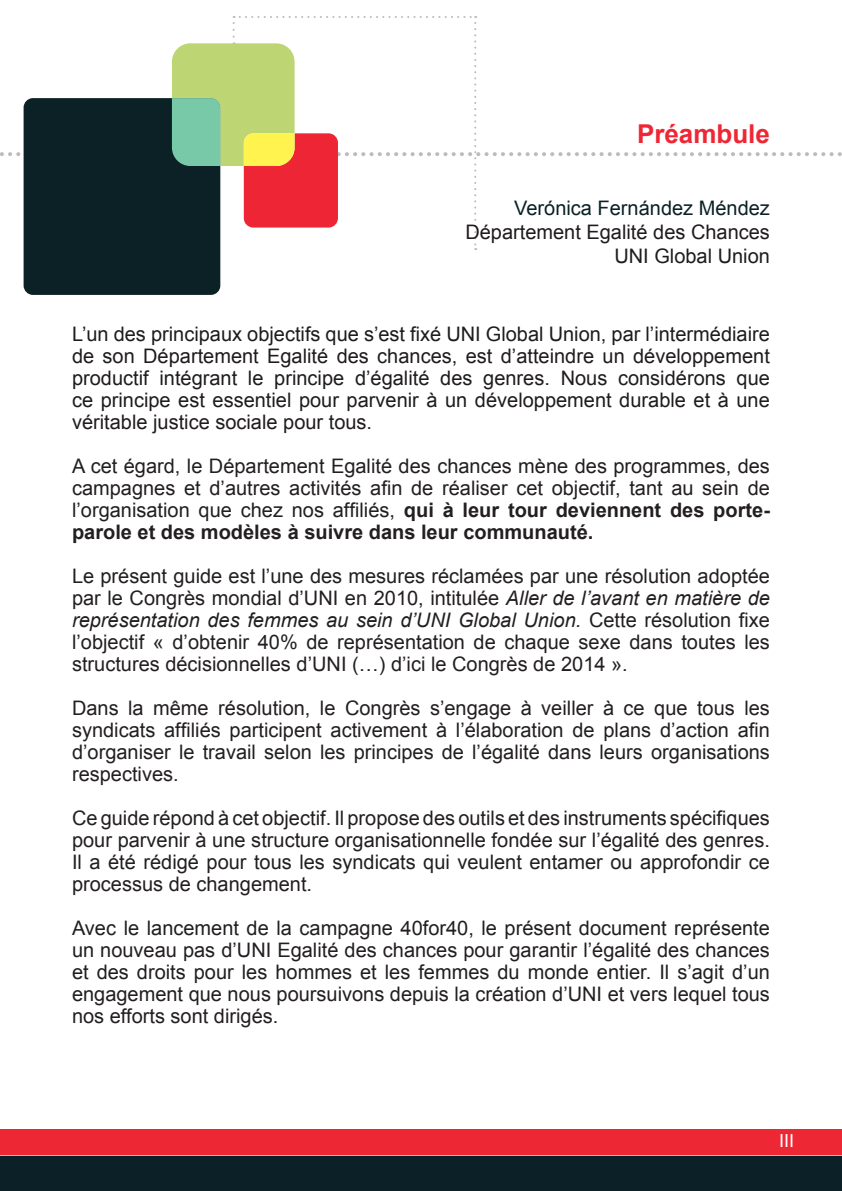
<style>
.page{position:relative;width:842px;height:1191px;background:#fff}
.page>*{position:absolute;margin:0;border:0;box-sizing:border-box;transform-origin:0 0}
.t1{font:700 26px "Arial";color:#ee2734}
.t2{font:20px/22px "Arial";color:#231f20;text-align:justify}
.t3{font:20px/22px "Arial";color:#201c1d;text-align:justify}
.t4{font:20px "Arial";color:#0b2126}
.t5{font:18px "Arial";color:#fff}
.s1{font-weight:700}
.s2{font-style:italic}
</style>
<div class="page">
<svg style="left:0;top:1155px;width:842px;height:1px"></svg>
<div style="left:0;top:1129px;width:842px;height:25px;background:#ee2734"></div>
<div style="left:0;top:1156px;width:842px;height:35px;background:#0c2127"></div>
<div style="left:24px;top:98px;width:196px;height:197px;background:#0b2126;border-radius:9px"></div>
<svg style="left:0;top:16px;width:842px;height:234px"></svg>
<h1 class="t1" style="left:637px;top:117px;width:134px">Préambule</h1>
<p class="t4" style="left:514px;top:195px;width:257px">Verónica Fernández Méndez</p>
<p class="t3" style="left:465px;top:220px;width:306px;line-height:24px;text-align:right">Département Egalité des Chances<br>UNI Global Union</p>
<p class="t3" style="left:72px;top:323px;width:699px">L’un des principaux objectifs que s’est fixé UNI Global Union, par l’intermédiaire de son Département Egalité des chances, est d’atteindre un développement productif intégrant le principe d’égalité des genres. Nous considérons que ce principe est essentiel pour parvenir à un développement durable et à une véritable justice sociale pour tous.</p>
<p class="t2" style="left:72px;top:455px;width:699px">A cet égard, le Département Egalité des chances mène des programmes, des campagnes et d’autres activités afin de réaliser cet objectif, tant au sein de l’organisation que chez nos affiliés, <span class="s1">qui à leur tour deviennent des porte&shy;parole et des modèles à suivre dans leur communauté.</span></p>
<p class="t2" style="left:72px;top:565px;width:699px">Le présent guide est l’une des mesures réclamées par une résolution adoptée par le Congrès mondial d’UNI en 2010, intitulée <span class="s2">Aller de l’avant en matière de représentation des femmes au sein d’UNI Global Union.</span> Cette résolution fixe l’objectif « d’obtenir 40% de représentation de chaque sexe dans toutes les structures décisionnelles d’UNI (…) d’ici le Congrès de 2014 ».</p>
<p class="t2" style="left:72px;top:697px;width:699px">Dans la même résolution, le Congrès s’engage à veiller à ce que tous les syndicats affiliés participent activement à l’élaboration de plans d’action afin d’organiser le travail selon les principes de l’égalité dans leurs organisations respectives.</p>
<p class="t2" style="left:72px;top:807px;width:699px">Ce guide répond à cet objectif. Il propose des outils et des instruments spécifiques pour parvenir à une structure organisationnelle fondée sur l’égalité des genres.<br>Il a été rédigé pour tous les syndicats qui veulent entamer ou approfondir ce processus de changement.</p>
<p class="t2" style="left:72px;top:917px;width:699px">Avec le lancement de la campagne 40for40, le présent document représente un nouveau pas d’UNI Egalité des chances pour garantir l’égalité des chances et des droits pour les hommes et les femmes du monde entier. Il s’agit d’un engagement que nous poursuivons depuis la création d’UNI et vers lequel tous nos efforts sont dirigés.</p>
<p class="t5" style="left:779px;top:1128px;width:17px">III</p>
</div>
